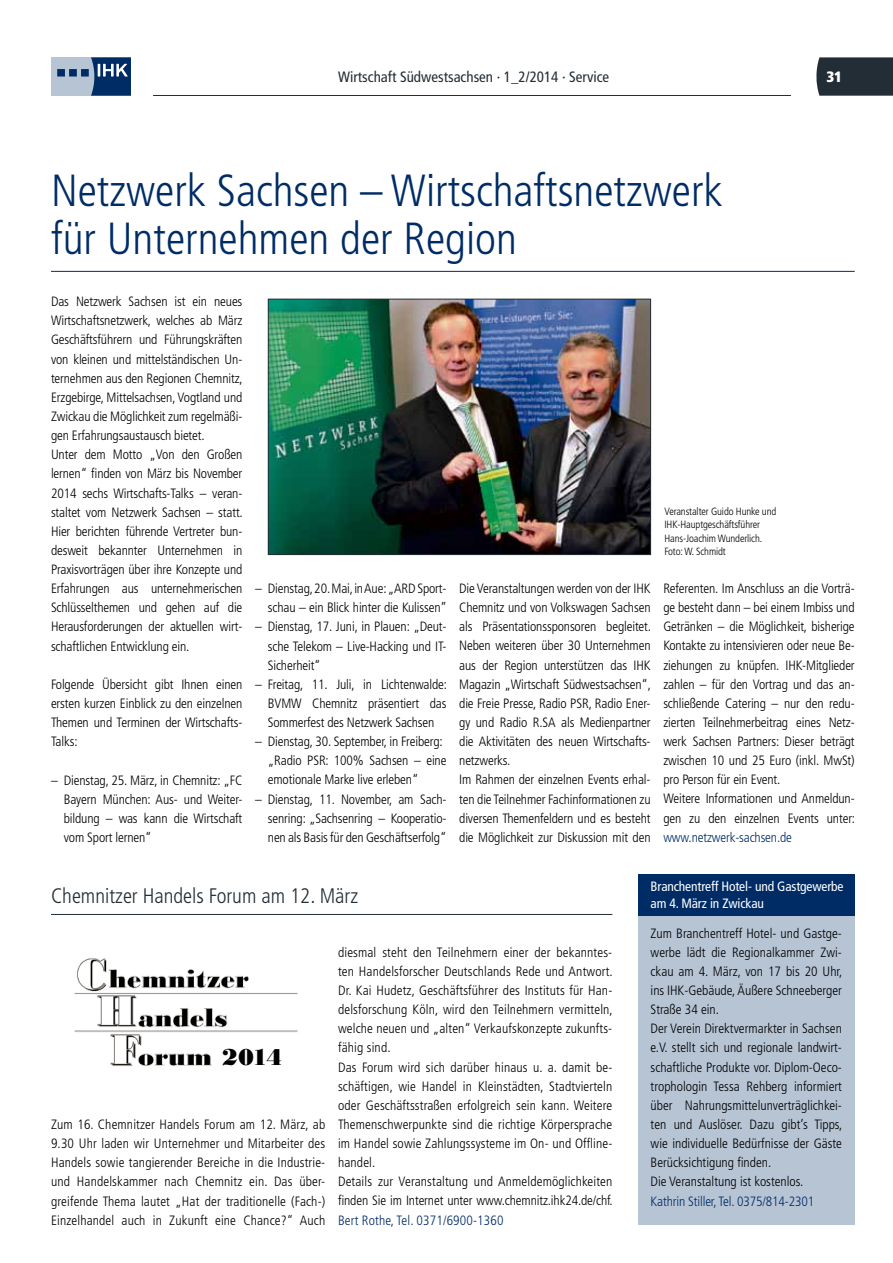
<style>
.page{position:relative;width:893px;height:1263px;background:#fff}
.page>*{position:absolute;margin:0;border:0;box-sizing:border-box;transform-origin:0 0}
.t1{font:300 condensed 45px/48px "Frutiger LT";color:#002c66}
.t2{font:900 23.85px "Bodoni D";color:#000}
.t3{font:300 condensed 21px "Frutiger LT";color:#222d35}
.t4{font:condensed 15px "Frutiger LT";color:#222d35}
.t5{font:900 condensed 15px "Frutiger LT";color:#fff}
.t6{font:300 condensed 13.5px/19.2px "Frutiger LT";letter-spacing:-.01em;color:#000;text-align:justify}
.t7{font:300 condensed 13.5px/19.2px "Frutiger LT";letter-spacing:.01em;color:#000}
.t8{font:300 condensed 13.5px "Frutiger LT";letter-spacing:-.01em;color:#002c66}
.t9{font:condensed 13.5px/16.2px "Frutiger LT";letter-spacing:-.01em;color:#fff}
.t10{font:300 condensed 13.5px "Frutiger LT";letter-spacing:.01em;color:#002c66}
.t11{font:300 condensed 10.5px/13.5px "Frutiger LT";letter-spacing:-.01em;color:#000}
</style>
<div class="page">
<div style="left:638px;top:913px;width:217px;height:312px;background:#b6c4d4"></div>
<div style="left:51px;top:57px;width:80px;height:39px;background:#b6c4d4"></div>
<svg style="left:57px;top:57px;width:74px;height:39px"></svg>
<svg style="left:816px;top:57px;width:77px;height:39px;background:#2a343c"></svg>
<hr style="left:153px;top:95px;width:638px;height:1px;background:#222d35">
<hr style="left:51px;top:271px;width:804px;height:1px;background:#002c66">
<hr style="left:51px;top:914px;width:561px;height:1px;background:#222d35">
<div style="left:638px;top:874px;width:217px;height:41px;background:#002c66"></div>
<img style="left:74px;top:958px;width:224px;height:108px">
<div style="left:219px;top:1039px;width:77px;height:29px;background:#fff"></div>
<img style="left:270px;top:301px;width:379px;height:252px">
<div style="left:268px;top:299px;width:383px;height:256px;border:1px solid #222d35"></div>
<p class="t4" style="left:338px;top:68px;width:273px">Wirtschaft Südwestsachsen · 1_2/2014 · Service</p>
<p class="t5" style="left:826px;top:68px;width:17px">31</p>
<h1 class="t1" style="left:51px;top:167px;width:673px">Netzwerk Sachsen – Wirtschaftsnetzwerk für Unternehmen der Region</h1>
<p class="t6" style="left:51px;top:292px;width:193px;text-align:left">Das Netzwerk Sachsen ist ein neues Wirtschaftsnetzwerk, welches ab März Geschäftsführern und Führungskräften von kleinen und mittelständischen Un&shy;ternehmen aus den Regionen Chemnitz, Erzgebirge, Mittelsachsen, Vogtland und Zwickau die Möglichkeit zum regelmäßi&shy;gen Erfahrungsaustausch bietet.<br>Unter dem Motto „Von den Großen lernen“ finden von März bis November 2014 sechs Wirtschafts-Talks – veran&shy;staltet vom Netzwerk Sachsen – statt.<br>Hier berichten führende Vertreter bun&shy;desweit bekannter Unternehmen in Praxisvorträgen über ihre Konzepte und Erfahrungen aus unternehmerischen Schlüsselthemen und gehen auf die Herausforderungen der aktuellen wirt&shy;schaftlichen Entwicklung ein.</p>
<p class="t6" style="left:51px;top:675px;width:193px">Folgende Übersicht gibt Ihnen einen ersten kurzen Einblick zu den einzelnen Themen und Terminen der Wirtschafts-Talks:</p>
<p class="t6" style="left:64px;top:770px;width:180px;text-indent:-13px">– Dienstag, 25. März, in Chemnitz: „FC Bayern München: Aus- und Weiter&shy;bildung – was kann die Wirtschaft vom Sport lernen“</p>
<p class="t11" style="left:664px;top:504px;width:113px">Veranstalter Guido Hunke und<br>IHK-Hauptgeschäftsführer<br>Hans-Joachim Wunderlich.<br>Foto: W. Schmidt</p>
<p class="t6" style="left:459px;top:579px;width:193px;text-align:left">Die Veranstaltungen werden von der IHK Chemnitz und von Volkswagen Sachsen als Präsentationssponsoren begleitet.<br>Neben weiteren über 30 Unternehmen aus der Region unterstützen das IHK Magazin „Wirtschaft Südwestsachsen“, die Freie Presse, Radio PSR, Radio Ener&shy;gy und Radio R.SA als Medienpartner die Aktivitäten des neuen Wirtschafts&shy;netzwerks.<br>Im Rahmen der einzelnen Events erhal&shy;ten die Teilnehmer Fachinformationen zu diversen Themenfeldern und es besteht die Möglichkeit zur Diskussion mit den</p>
<p class="t6" style="left:663px;top:579px;width:193px;text-align:left">Referenten. Im Anschluss an die Vorträ&shy;ge besteht dann – bei einem Imbiss und Getränken – die Möglichkeit, bisherige Kontakte zu intensivieren oder neue Be&shy;ziehungen zu knüpfen. IHK-Mitglieder zahlen – für den Vortrag und das an&shy;schließende Catering – nur den redu&shy;zierten Teilnehmerbeitrag eines Netz&shy;werk Sachsen Partners: Dieser beträgt zwischen 10 und 25 Euro (inkl. MwSt) pro Person für ein Event.<br>Weitere Informationen und Anmeldun&shy;gen zu den einzelnen Events unter:</p>
<p class="t6" style="left:255px;top:579px;width:193px;text-align:right">– Dienstag, 20. Mai, in Aue: „ARD Sport&shy;schau – ein Blick hinter die Kulissen”</p>
<p class="t6" style="left:268px;top:617px;width:180px;text-indent:-13px">– Dienstag, 17. Juni, in Plauen: „Deut&shy;sche Telekom – Live-Hacking und IT-Sicherheit“</p>
<p class="t6" style="left:268px;top:675px;width:181px;text-indent:-13px">– Freitag, 11. Juli, in Lichtenwalde:<br>BVMW Chemnitz präsentiert das Sommerfest des Netzwerk Sachsen</p>
<p class="t6" style="left:268px;top:732px;width:180px;text-align:left;text-indent:-13px">– Dienstag, 30. September, in Freiberg: „Radio PSR: 100% Sachsen – eine emotionale Marke live erleben“</p>
<p class="t6" style="left:268px;top:789px;width:180px;text-indent:-13px">– Dienstag, 11. November, am Sach&shy;senring: „Sachsenring – Kooperatio&shy;nen als Basis für den Geschäftserfolg“</p>
<p class="t8" style="left:663px;top:829px;width:130px">www.netzwerk-sachsen.de</p>
<h3 class="t3" style="left:51px;top:884px;width:309px">Chemnitzer Handels Forum am 12. März</h3>
<p class="t9" style="left:651px;top:879px;width:194px">Branchentreff Hotel- und Gastgewerbe am 4. März in Zwickau</p>
<p class="t6" style="left:651px;top:923px;width:193px;text-align:left">Zum Branchentreff Hotel- und Gastge&shy;werbe lädt die Regionalkammer Zwi&shy;ckau am 4. März, von 17 bis 20 Uhr, ins IHK-Gebäude, Äußere Schneeberger Straße 34 ein.<br>Der Verein Direktvermarkter in Sachsen e.V. stellt sich und regionale landwirt&shy;schaftliche Produkte vor. Diplom-Oeco&shy;trophologin Tessa Rehberg informiert über Nahrungsmittelunverträglichkei&shy;ten und Auslöser. Dazu gibt’s Tipps, wie individuelle Bedürfnisse der Gäste Berücksichtigung finden.<br>Die Veranstaltung ist kostenlos.</p>
<p class="t8" style="left:651px;top:1193px;width:165px">Kathrin Stiller, Tel. 0375/814-2301</p>
<p class="t7" style="left:338px;top:943px;width:276px">diesmal steht den Teilnehmern einer der bekanntes&shy;ten Handelsforscher Deutschlands Rede und Antwort.<br>Dr. Kai Hudetz, Geschäftsführer des Instituts für Han&shy;delsforschung Köln, wird den Teilnehmern vermitteln, welche neuen und „alten“ Verkaufskonzepte zukunfts&shy;fähig sind.<br>Das Forum wird sich darüber hinaus u. a. damit be&shy;schäftigen, wie Handel in Kleinstädten, Stadtvierteln oder Geschäftsstraßen erfolgreich sein kann. Weitere Themenschwerpunkte sind die richtige Körpersprache im Handel sowie Zahlungssysteme im On- und Offline&shy;handel.<br>Details zur Veranstaltung und Anmeldemöglichkeiten finden Sie im Internet unter www.chemnitz.ihk24.de/chf.</p>
<p class="t10" style="left:338px;top:1212px;width:167px">Bert Rothe, Tel. 0371/6900-1360</p>
<h2 class="t2" style="left:222px;top:1043px;width:61px">2014</h2>
<p class="t6" style="left:51px;top:1115px;width:276px">Zum 16. Chemnitzer Handels Forum am 12. März, ab 9.30 Uhr laden wir Unternehmer und Mitarbeiter des Handels sowie tangierender Bereiche in die Industrie&shy;und Handelskammer nach Chemnitz ein. Das über&shy;greifende Thema lautet „Hat der traditionelle (Fach-)<br>Einzelhandel auch in Zukunft eine Chance?“ Auch</p>
</div>
